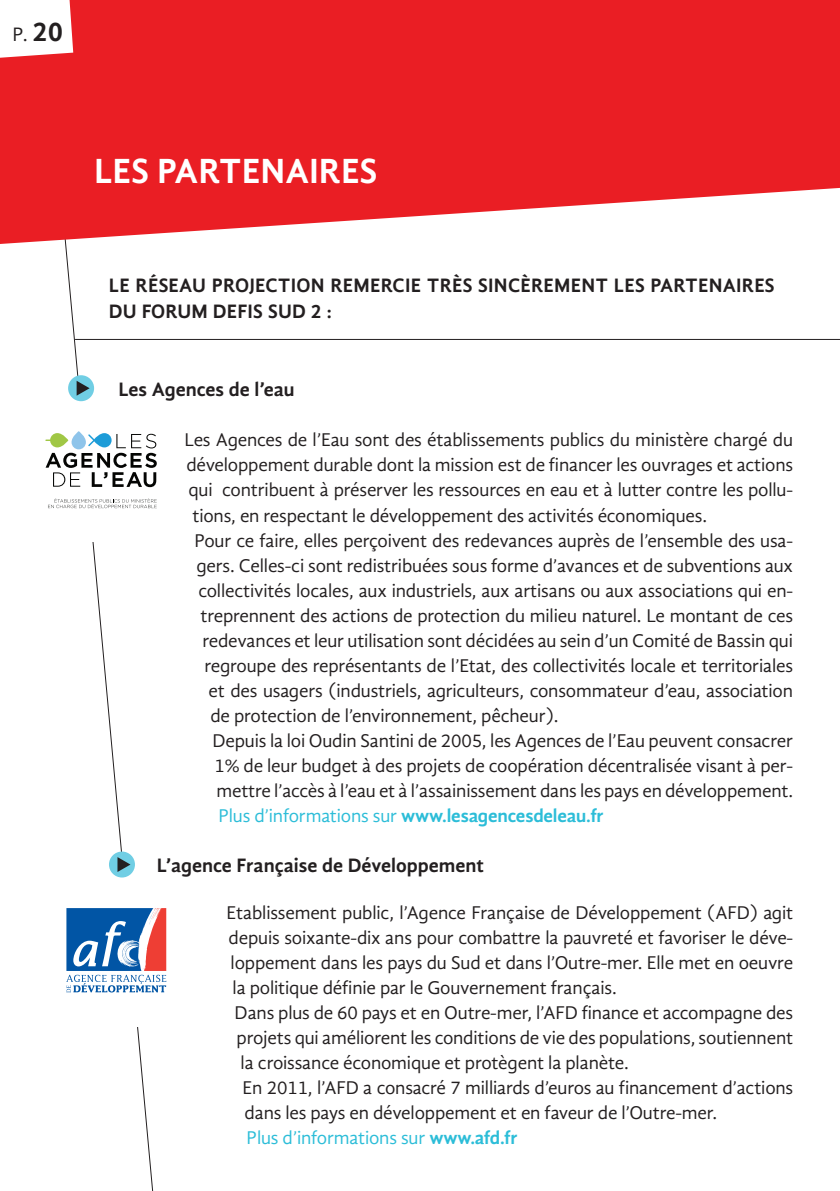
<style>
.page{position:relative;width:840px;height:1191px;background:#fff}
.page>*{position:absolute;margin:0;border:0;box-sizing:border-box;transform-origin:0 0}
.t1{font:700 36px "Gandhi Sans";color:#fff}
.t2{font:700 20px/26px "Gandhi Sans";letter-spacing:.01em;color:#231f20}
.t3{font:20px "Gandhi Sans";color:#231f20}
.t4{font:19px/25px "Gandhi Sans";letter-spacing:-.01em;color:#231f20;text-align:justify}
.t5{font:700 19px "Gandhi Sans";letter-spacing:-.01em;color:#2cbdd8}
.t6{font:19px "Gandhi Sans";letter-spacing:-.01em;color:#2cbdd8}
.s1{font-weight:700;font-size:28px}
.s2{font-weight:400}
.s3{font-weight:700}
</style>
<div class="page">
<svg style="left:0;top:0;width:839px;height:244px;background:#ec383d"></svg>
<div style="left:68px;top:375px;width:26px;height:26px;background:#70cee4;border-radius:50%"></div>
<svg style="left:77px;top:381px;width:13px;height:15px"></svg>
<div style="left:109px;top:851px;width:26px;height:26px;background:#70cee4;border-radius:50%"></div>
<svg style="left:117px;top:857px;width:13px;height:15px"></svg>
<svg style="left:45px;top:433px;width:112px;height:54px"></svg>
<svg style="left:48px;top:498px;width:109px;height:10px"></svg>
<svg style="left:66px;top:908px;width:100px;height:84px"></svg>
<hr style="left:75px;top:339px;width:764px;height:1px;background:#231f20">
<svg style="left:0;top:0;width:73px;height:58px"></svg>
<p class="t3" style="left:12px;top:23px;width:52px">P. <span class="s1">20</span></p>
<p class="t1" style="left:94px;top:150px;width:285px">LES PARTENAIRES</p>
<p class="t2" style="left:109px;top:272px;width:667px">LE RÉSEAU PROJECTION REMERCIE TRÈS SINCÈREMENT LES PARTENAIRES<br>DU FORUM DEFIS SUD 2 :</p>
<p class="t2" style="left:118px;top:376px;width:178px">Les Agences de l’eau</p>
<p class="t4" style="left:184px;top:427px;width:609px">Les Agences de l’Eau sont des établissements publics du ministère chargé du</p>
<p class="t4" style="left:186px;top:452px;width:608px">développement durable dont la mission est de financer les ouvrages et actions</p>
<p class="t4" style="left:188px;top:477px;width:605px">qui contribuent à préserver les ressources en eau et à lutter contre les pollu-</p>
<p class="t4" style="left:192px;top:502px;width:516px">tions, en respectant le développement des activités économiques.</p>
<p class="t4" style="left:194px;top:527px;width:600px">Pour ce faire, elles perçoivent des redevances auprès de l’ensemble des usa-</p>
<p class="t4" style="left:196px;top:552px;width:597px">gers. Celles-ci sont redistribuées sous forme d’avances et de subventions aux</p>
<p class="t4" style="left:198px;top:577px;width:595px">collectivités locales, aux industriels, aux artisans ou aux associations qui en-</p>
<p class="t4" style="left:200px;top:602px;width:593px">treprennent des actions de protection du milieu naturel. Le montant de ces</p>
<p class="t4" style="left:202px;top:627px;width:591px">redevances et leur utilisation sont décidées au sein d’un Comité de Bassin qui</p>
<p class="t4" style="left:204px;top:652px;width:590px">regroupe des représentants de l’Etat, des collectivités locale et territoriales</p>
<p class="t4" style="left:208px;top:677px;width:585px">et des usagers (industriels, agriculteurs, consommateur d’eau, association</p>
<p class="t4" style="left:210px;top:702px;width:349px">de protection de l’environnement, pêcheur).</p>
<p class="t4" style="left:212px;top:727px;width:582px">Depuis la loi Oudin Santini de 2005, les Agences de l’Eau peuvent consacrer 1% de leur budget à des projets de coopération décentralisée visant à per&shy;mettre l’accès à l’eau et à l’assainissement dans les pays en développement.</p>
<p class="t5" style="left:218px;top:804px;width:386px"><span class="s2">Plus d’informations sur</span> www.lesagencesdeleau.fr</p>
<p class="t2" style="left:157px;top:852px;width:328px">L’agence Française de Développement</p>
<p class="t4" style="left:226px;top:900px;width:568px">Etablissement public, l’Agence Française de Développement (AFD) agit depuis soixante-dix ans pour combattre la pauvreté et favoriser le déve&shy;loppement dans les pays du Sud et dans l’Outre-mer. Elle met en oeuvre la politique définie par le Gouvernement français.</p>
<p class="t4" style="left:234px;top:1000px;width:560px">Dans plus de 60 pays et en Outre-mer, l’AFD finance et accompagne des projets qui améliorent les conditions de vie des populations, soutiennent la croissance économique et protègent la planète.</p>
<p class="t4" style="left:242px;top:1075px;width:552px">En 2011, l’AFD a consacré 7 milliards d’euros au financement d’actions dans les pays en développement et en faveur de l’Outre-mer.</p>
<p class="t6" style="left:246px;top:1127px;width:272px">Plus d’informations sur <span class="s3">www.afd.fr</span></p>
</div>
